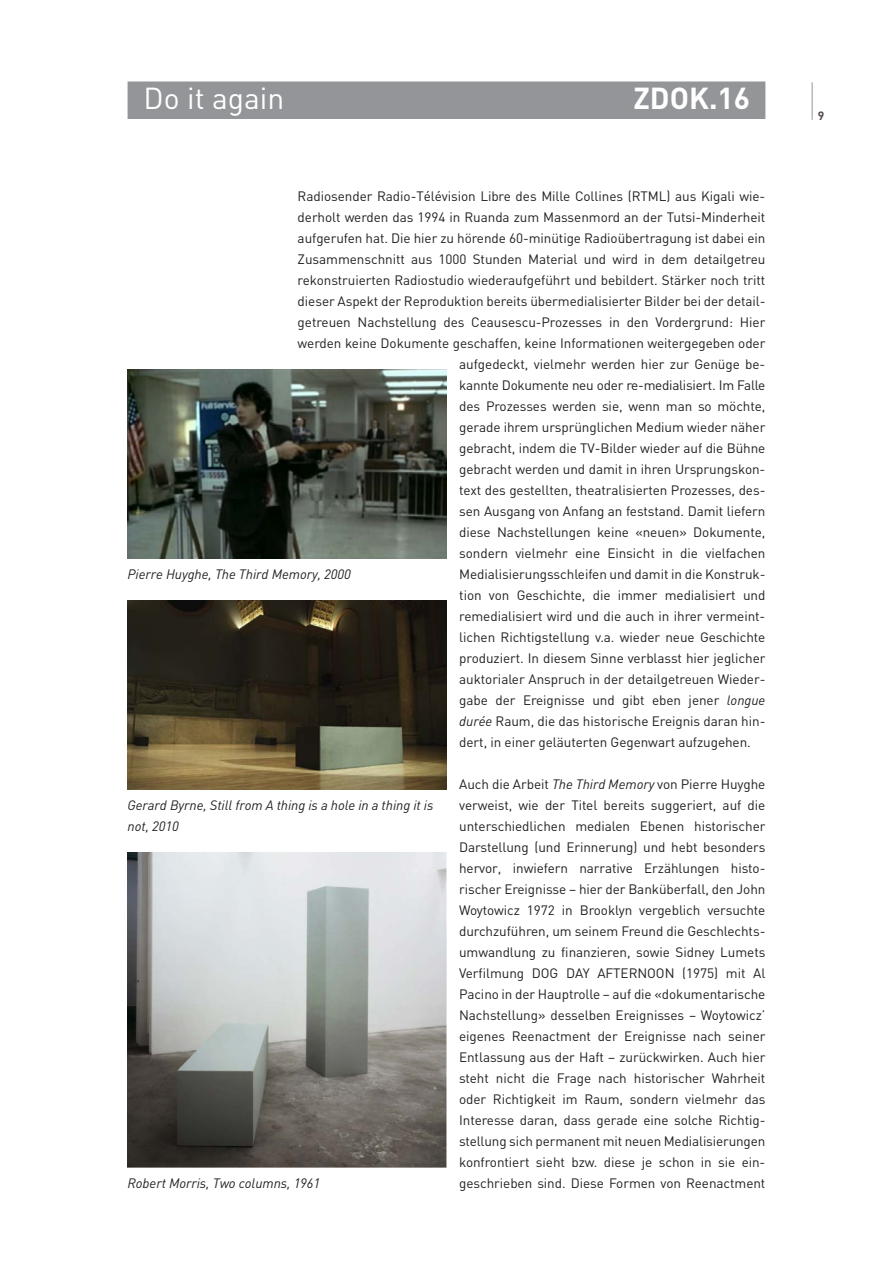
<style>
.page{position:relative;width:893px;height:1263px;background:#fff}
.page>*{position:absolute;margin:0;border:0;box-sizing:border-box;transform-origin:0 0}
.t1{font:30px "DIN Weber";color:#fff}
.t2{font:700 30px "DIN Weber";color:#fff}
.t3{font:13.5px/21px "DIN Weber";letter-spacing:-.005em;color:#231f20}
.t4{font:italic 13.5px/21px "DIN Weber";letter-spacing:-.005em;color:#231f20}
.t5{font:700 12px "DIN Weber";color:#524a47}
.s1{font-style:italic}
</style>
<div class="page">
<div style="left:128px;top:81px;width:637px;height:38px;background:#939598"></div>
<hr style="left:812px;top:82px;width:1px;height:38px;background:#939598">
<img style="left:128px;top:369px;width:318px;height:189px">
<img style="left:128px;top:600px;width:318px;height:189px">
<img style="left:128px;top:852px;width:318px;height:315px">
<h1 class="t1" style="left:144px;top:80px;width:142px">Do it again</h1>
<h1 class="t2" style="left:633px;top:79px;width:118px">ZDOK.16</h1>
<p class="t3" style="left:298px;top:185px;width:469px">Radiosender Radio-Télévision Libre des Mille Collines (RTML) aus Kigali wie-</p>
<p class="t3" style="left:298px;top:206px;width:469px">derholt werden das 1994 in Ruanda zum Massenmord an der Tutsi-Minderheit</p>
<p class="t3" style="left:298px;top:227px;width:469px">aufgerufen hat. Die hier zu hörende 60-minütige Radioübertragung ist dabei ein</p>
<p class="t3" style="left:298px;top:248px;width:469px">Zusammenschnitt aus 1000 Stunden Material und wird in dem detailgetreu</p>
<p class="t3" style="left:298px;top:269px;width:469px">rekonstruierten Radiostudio wiederaufgeführt und bebildert. Stärker noch tritt</p>
<p class="t3" style="left:298px;top:290px;width:469px">dieser Aspekt der Reproduktion bereits übermedialisierter Bilder bei der detail-</p>
<p class="t3" style="left:298px;top:311px;width:469px">getreuen Nachstellung des Ceausescu-Prozesses in den Vordergrund: Hier</p>
<p class="t3" style="left:298px;top:332px;width:469px">werden keine Dokumente geschaffen, keine Informationen weitergegeben oder</p>
<p class="t3" style="left:459px;top:353px;width:308px">aufgedeckt, vielmehr werden hier zur Genüge be-</p>
<p class="t3" style="left:459px;top:374px;width:308px">kannte Dokumente neu oder re-medialisiert. Im Falle</p>
<p class="t3" style="left:459px;top:395px;width:308px">des Prozesses werden sie, wenn man so möchte,</p>
<p class="t3" style="left:459px;top:416px;width:308px">gerade ihrem ursprünglichen Medium wieder näher</p>
<p class="t3" style="left:459px;top:437px;width:308px">gebracht, indem die TV-Bilder wieder auf die Bühne</p>
<p class="t3" style="left:459px;top:458px;width:308px">gebracht werden und damit in ihren Ursprungskon-</p>
<p class="t3" style="left:459px;top:479px;width:308px">text des gestellten, theatralisierten Prozesses, des-</p>
<p class="t3" style="left:459px;top:500px;width:308px">sen Ausgang von Anfang an feststand. Damit liefern</p>
<p class="t3" style="left:459px;top:521px;width:308px">diese Nachstellungen keine «neuen» Dokumente,</p>
<p class="t3" style="left:459px;top:542px;width:308px">sondern vielmehr eine Einsicht in die vielfachen</p>
<p class="t3" style="left:459px;top:563px;width:308px">Medialisierungsschleifen und damit in die Konstruk-</p>
<p class="t3" style="left:459px;top:584px;width:308px">tion von Geschichte, die immer medialisiert und</p>
<p class="t3" style="left:459px;top:605px;width:308px">remedialisiert wird und die auch in ihrer vermeint-</p>
<p class="t3" style="left:459px;top:627px;width:308px">lichen Richtigstellung v.a. wieder neue Geschichte</p>
<p class="t3" style="left:459px;top:648px;width:308px">produziert. In diesem Sinne verblasst hier jeglicher</p>
<p class="t3" style="left:459px;top:669px;width:308px">auktorialer Anspruch in der detailgetreuen Wieder-</p>
<p class="t3" style="left:459px;top:690px;width:308px">gabe der Ereignisse und gibt eben jener <span class="s1">longue</span></p>
<p class="t3" style="left:459px;top:711px;width:308px"><span class="s1">durée</span> Raum, die das historische Ereignis daran hin-</p>
<p class="t3" style="left:459px;top:732px;width:293px">dert, in einer geläuterten Gegenwart aufzugehen.</p>
<p class="t3" style="left:459px;top:774px;width:308px">Auch die Arbeit <span class="s1">The Third Memory</span> von Pierre Huyghe verweist, wie der Titel bereits suggeriert, auf die unterschiedlichen medialen Ebenen historischer Darstellung (und Erinnerung) und hebt besonders hervor, inwiefern narrative Erzählungen histo&shy;rischer Ereignisse – hier der Banküberfall, den John Woytowicz 1972 in Brooklyn vergeblich versuchte durchzuführen, um seinem Freund die Geschlechts&shy;umwandlung zu finanzieren, sowie Sidney Lumets Verfilmung DOG DAY AFTERNOON (1975) mit Al Pacino in der Hauptrolle – auf die «dokumentarische Nachstellung» desselben Ereignisses – Woytowicz’ eigenes Reenactment der Ereignisse nach seiner Entlassung aus der Haft – zurückwirken. Auch hier steht nicht die Frage nach historischer Wahrheit oder Richtigkeit im Raum, sondern vielmehr das Interesse daran, dass gerade eine solche Richtig&shy;stellung sich permanent mit neuen Medialisierungen konfrontiert sieht bzw. diese je schon in sie ein&shy;geschrieben sind. Diese Formen von Reenactment</p>
<p class="t4" style="left:128px;top:563px;width:225px">Pierre Huyghe, The Third Memory, 2000</p>
<p class="t4" style="left:128px;top:794px;width:307px">Gerard Byrne, Still from A thing is a hole in a thing it is not, 2010</p>
<p class="t4" style="left:128px;top:1172px;width:194px">Robert Morris, Two columns, 1961</p>
<p class="t5" style="left:818px;top:108px;width:8px">9</p>
</div>
